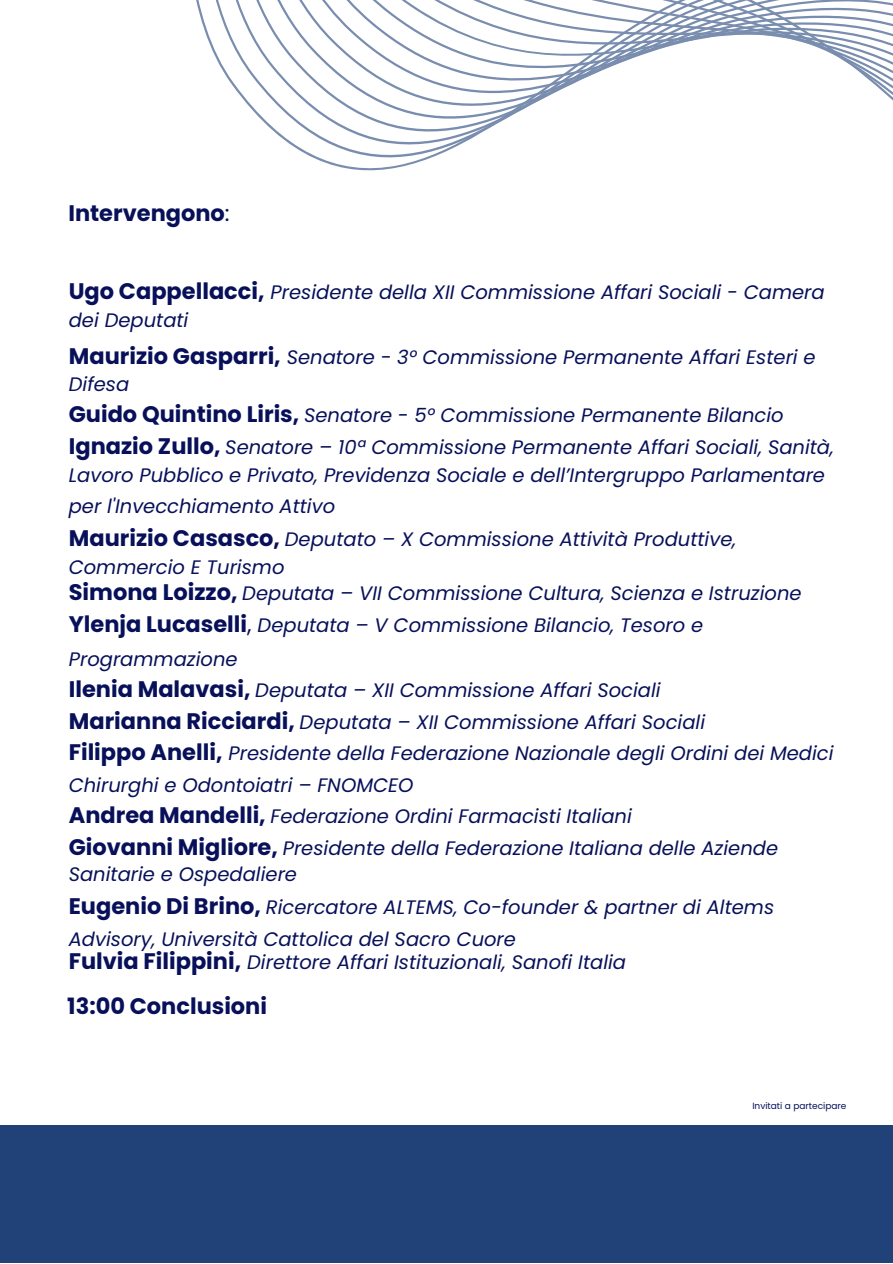
<style>
.page{position:relative;width:893px;height:1264px;background:#fff}
.page>*{position:absolute;margin:0;border:0;box-sizing:border-box;transform-origin:0 0}
.t1{font:700 22.5px "Poppins";color:#071059}
.t2{font:italic 19.5px/31.5px "Poppins";color:#071059}
.t3{font:9px "Poppins";color:#071059}
.s1{font-weight:400}
.s2{font-weight:700;font-style:normal;font-size:22.5px}
.s3{font-style:normal;font-size:22.5px}
</style>
<div class="page">
<svg style="left:196px;top:0;width:696px;height:171px"></svg>
<div style="left:0;top:1125px;width:892px;height:137px;background:#214179"></div>
<p class="t1" style="left:68px;top:197px;width:163px">Intervengono<span class="s1">:</span></p>
<p class="t2" style="left:69px;top:278px;width:757px;line-height:27.9px"><span class="s2">Ugo Cappellacci,</span> Presidente della XII Commissione Affari Sociali - Camera dei Deputati</p>
<p class="t2" style="left:69px;top:344px;width:748px;line-height:27px"><span class="s2">Maurizio Gasparri,</span> Senatore - 3° Commissione Permanente Affari Esteri e<br>Difesa</p>
<p class="t2" style="left:69px;top:400px;width:766px"><span class="s2">Guido Quintino Liris,</span> Senatore - 5° Commissione Permanente Bilancio<br><span class="s2">Ignazio Zullo,</span> Senatore – 10ª Commissione Permanente Affari Sociali, Sanità,</p>
<p class="t2" style="left:69px;top:460px;width:757px;line-height:30.5px">Lavoro Pubblico e Privato, Previdenza Sociale e dell’Intergruppo Parlamentare per l'Invecchiamento Attivo</p>
<p class="t2" style="left:69px;top:525px;width:669px;line-height:28.3px"><span class="s2">Maurizio Casasco,</span> Deputato – X Commissione Attività Produttive,<br>Commercio E Turismo</p>
<p class="t2" style="left:69px;top:577px;width:734px"><span class="s2">Simona Loizzo,</span> Deputata – VII Commissione Cultura, Scienza e Istruzione<br><span class="s2">Ylenja Lucaselli</span><span class="s3">,</span> Deputata – V Commissione Bilancio, Tesoro e</p>
<p class="t2" style="left:69px;top:643px;width:766px">Programmazione<br><span class="s2">Ilenia Malavasi,</span> Deputata – XII Commissione Affari Sociali<br><span class="s2">Marianna Ricciardi,</span> Deputata – XII Commissione Affari Sociali<br><span class="s2">Filippo Anelli,</span> Presidente della Federazione Nazionale degli Ordini dei Medici Chirurghi e Odontoiatri – FNOMCEO<br><span class="s2">Andrea Mandelli,</span> Federazione Ordini Farmacisti Italiani<br><span class="s2">Giovanni Migliore,</span> Presidente della Federazione Italiana delle Aziende</p>
<p class="t2" style="left:69px;top:857px;width:707px;line-height:32.7px">Sanitarie e Ospedaliere<br><span class="s2">Eugenio Di Brino,</span> Ricercatore ALTEMS, Co-founder &amp; partner di Altems<br>Advisory, Università Cattolica del Sacro Cuore</p>
<p class="t2" style="left:69px;top:946px;width:559px"><span class="s2">Fulvia Filippini,</span> Direttore Affari Istituzionali, Sanofi Italia</p>
<p class="t1" style="left:67px;top:992px;width:201px">13:00 Conclusioni</p>
<p class="t3" style="left:752px;top:1099px;width:96px">Invitati a partecipare</p>
</div>
